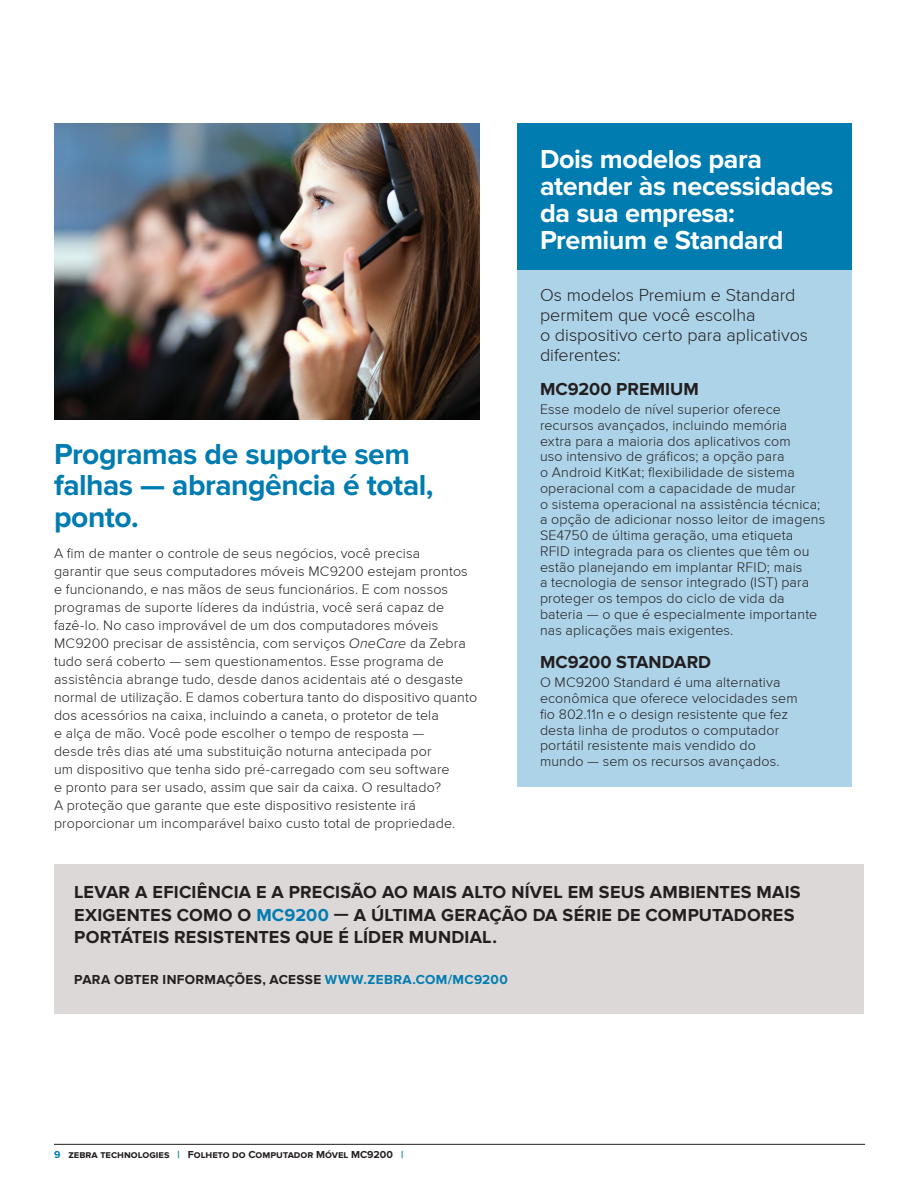
<style>
.page{position:relative;width:918px;height:1188px;background:#fff}
.page>*{position:absolute;margin:0;border:0;box-sizing:border-box;transform-origin:0 0}
.Heading_3_Bold_-_Blu{font:700 30px/31.5px "Proxima Nova";letter-spacing:-.015em;color:#007cb1}
.Title_Headline{font:700 27px/27px "Proxima Nova";letter-spacing:-.015em;color:#fff}
.Call_to_Action{font:700 18px/22.5px "Proxima Nova";letter-spacing:.015em;color:#231f20}
.Interior_Sub-Headlin{font:300 18px/20.2px "Proxima Nova";color:#231f20}
.Interior_Sub-Headlin-2{font:700 18px "Proxima Nova";letter-spacing:.005em;color:#231f20}
.Body_Copy{font:300 14.25px/15.8px "Proxima Nova";letter-spacing:.01em;color:#231f20}
.Call_to_Action-2{font:700 13.5px "Proxima Nova";letter-spacing:.025em;color:#231f20}
.t1{font:700 10.5px "Proxima Nova";color:#231f20}
.s1{font-style:italic}
.s2{color:#007cb1}
</style>
<div class="page">
<hr style="left:54px;top:1144px;width:811px;height:1px;background:#231f20">
<div style="left:517px;top:262px;width:335px;height:525px;background:#add3e8"></div>
<img style="left:54px;top:123px;width:425px;height:297px">
<div style="left:54px;top:864px;width:810px;height:150px;background:#dcd8d7"></div>
<div style="left:517px;top:123px;width:335px;height:147px;background:#007cb1"></div>
<p class="Heading_3_Bold_-_Blu" style="left:54px;top:440px;width:381px">Programas de suporte sem falhas — abrangência é total, ponto.</p>
<p class="Body_Copy" style="left:54px;top:545px;width:425px;line-height:18px">A fim de manter o controle de seus negócios, você precisa<br>garantir que seus computadores móveis MC9200 estejam prontos e funcionando, e nas mãos de seus funcionários. E com nossos programas de suporte líderes da indústria, você será capaz de fazê-lo. No caso improvável de um dos computadores móveis MC9200 precisar de assistência, com serviços <span class="s1">OneCare</span> da Zebra tudo será coberto — sem questionamentos. Esse programa de assistência abrange tudo, desde danos acidentais até o desgaste normal de utilização. E damos cobertura tanto do dispositivo quanto dos acessórios na caixa, incluindo a caneta, o protetor de tela<br>e alça de mão. Você pode escolher o tempo de resposta —<br>desde três dias até uma substituição noturna antecipada por<br>um dispositivo que tenha sido pré-carregado com seu software<br>e pronto para ser usado, assim que sair da caixa. O resultado?<br>A proteção que garante que este dispositivo resistente irá proporcionar um incomparável baixo custo total de propriedade.</p>
<p class="Title_Headline" style="left:540px;top:146px;width:295px">Dois modelos para atender às necessidades da sua empresa:<br>Premium e Standard</p>
<p class="Interior_Sub-Headlin" style="left:540px;top:285px;width:270px">Os modelos Premium e Standard permitem que você escolha<br>o dispositivo certo para aplicativos diferentes:</p>
<p class="Interior_Sub-Headlin-2" style="left:540px;top:379px;width:160px">MC9200 PREMIUM</p>
<p class="Body_Copy" style="left:540px;top:402px;width:287px">Esse modelo de nível superior oferece recursos avançados, incluindo memória<br>extra para a maioria dos aplicativos com<br>uso intensivo de gráficos; a opção para<br>o Android KitKat; flexibilidade de sistema operacional com a capacidade de mudar<br>o sistema operacional na assistência técnica; a opção de adicionar nosso leitor de imagens SE4750 de última geração, uma etiqueta RFID integrada para os clientes que têm ou estão planejando em implantar RFID; mais<br>a tecnologia de sensor integrado (IST) para proteger os tempos do ciclo de vida da bateria — o que é especialmente importante nas aplicações mais exigentes.</p>
<p class="Interior_Sub-Headlin-2" style="left:540px;top:652px;width:173px">MC9200 STANDARD</p>
<p class="Body_Copy" style="left:540px;top:675px;width:259px">O MC9200 Standard é uma alternativa econômica que oferece velocidades sem fio 802.11n e o design resistente que fez desta linha de produtos o computador portátil resistente mais vendido do mundo — sem os recursos avançados.</p>
<p class="Call_to_Action" style="left:74px;top:882px;width:728px">LEVAR A EFICIÊNCIA E A PRECISÃO AO MAIS ALTO NÍVEL EM SEUS AMBIENTES MAIS<br>EXIGENTES COMO O <span class="s2">MC9200</span> — A ÚLTIMA GERAÇÃO DA SÉRIE DE COMPUTADORES<br>PORTÁTEIS RESISTENTES QUE É LÍDER MUNDIAL.</p>
<p class="Call_to_Action-2" style="left:74px;top:972px;width:435px">PARA OBTER INFORMAÇÕES, ACESSE <span class="s2">WWW.ZEBRA.COM/MC9200</span></p>
<p class="t1" style="left:54px;top:1148px;width:351px"><span class="s2">9</span> zebra technologies <span class="s2">|</span> Folheto do Computador Móvel MC9200 <span class="s2">|</span></p>
</div>
